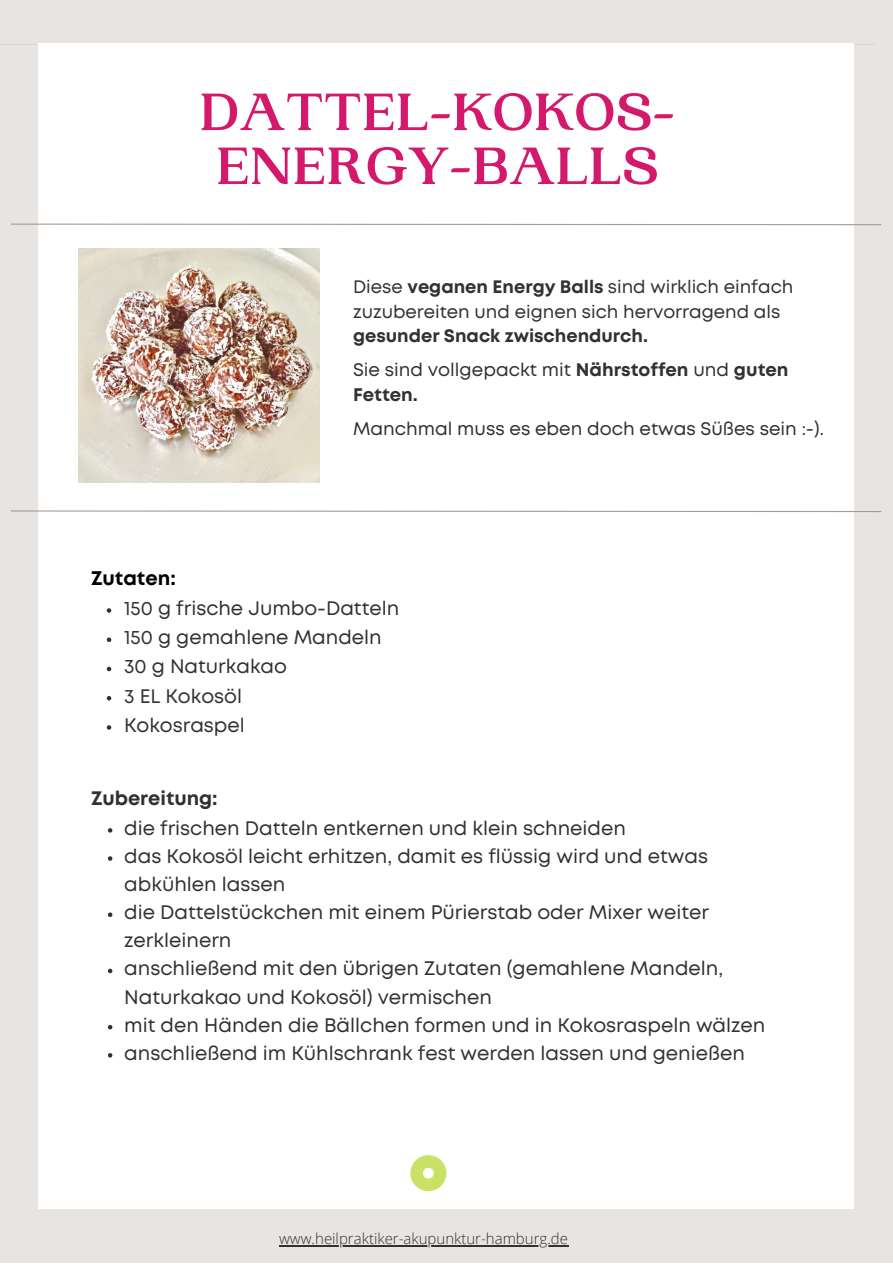
<style>
.page{position:relative;width:893px;height:1264px;background:#fff}
.page>*{position:absolute;margin:0;border:0;box-sizing:border-box;transform-origin:0 0}
.t1{font:700 55.2px/54px "PP Woodland";color:#d4196d;text-align:center}
.t2{font:700 19.65px "Mont";color:#000}
.t3{font:19.5px/28px "Mont";color:#323131}
.t4{font:700 19.5px "Mont";color:#323131}
.t5{font:18.15px/24.8px "Mont";color:#323131}
.t6{font:18px/24.8px "Mont";color:#323131}
.t7{font:700 18px "Mont";color:#323131}
.t8{font:300 15px "Open Sans";color:#323131}
.s1{font-weight:700}
</style>
<div class="page">
<div style="left:0;top:0;width:892px;height:1262px;background:#e7e4e2"></div>
<hr style="left:0;top:44px;width:875px;height:1px;background:#d9d9d9">
<div style="left:39px;top:44px;width:815px;height:1164px;background:#fff"></div>
<svg style="left:11px;top:223px;width:870px;height:3px"></svg>
<img style="left:79px;top:248px;width:240px;height:234px">
<svg style="left:11px;top:510px;width:870px;height:2px;background:#ccc5c0"></svg>
<svg style="left:410px;top:1155px;width:36px;height:36px"></svg>
<svg style="left:107px;top:608px;width:4px;height:4px"></svg>
<svg style="left:107px;top:637px;width:4px;height:5px"></svg>
<svg style="left:107px;top:666px;width:4px;height:5px"></svg>
<svg style="left:107px;top:696px;width:4px;height:4px"></svg>
<svg style="left:107px;top:725px;width:4px;height:4px"></svg>
<svg style="left:108px;top:828px;width:4px;height:4px"></svg>
<svg style="left:108px;top:856px;width:4px;height:4px"></svg>
<svg style="left:108px;top:912px;width:4px;height:5px"></svg>
<svg style="left:108px;top:968px;width:4px;height:5px"></svg>
<svg style="left:108px;top:1025px;width:4px;height:4px"></svg>
<svg style="left:108px;top:1053px;width:4px;height:4px"></svg>
<hr style="left:279px;top:1245px;width:289px;height:1px;background:#323131">
<h1 class="t1" style="left:199px;top:86px;width:477px">DATTEL-KOKOS-<br>ENERGY-BALLS</h1>
<p class="t2" style="left:91px;top:570px;width:86px">Zutaten:</p>
<p class="t6" style="left:353px;top:275px;width:442px">Diese <span class="s1">veganen Energy Balls</span> sind wirklich einfach zuzubereiten und eignen sich hervorragend als</p>
<p class="t7" style="left:353px;top:329px;width:296px">gesunder Snack zwischendurch.</p>
<p class="t5" style="left:353px;top:359px;width:437px">Sie sind vollgepackt mit <span class="s1">Nährstoffen</span> und <span class="s1">guten<br>Fetten.</span></p>
<p class="t5" style="left:353px;top:417px;width:472px">Manchmal muss es eben doch etwas Süßes sein :-).</p>
<p class="t3" style="left:124px;top:595px;width:276px;line-height:29.2px">150 g frische Jumbo-Datteln<br>150 g gemahlene Mandeln<br>30 g Naturkakao<br>3 EL Kokosöl<br>Kokosraspel</p>
<p class="t4" style="left:91px;top:790px;width:128px">Zubereitung:</p>
<p class="t3" style="left:124px;top:815px;width:642px">die frischen Datteln entkernen und klein schneiden<br>das Kokosöl leicht erhitzen, damit es flüssig wird und etwas abkühlen lassen<br>die Dattelstückchen mit einem Pürierstab oder Mixer weiter zerkleinern<br>anschließend mit den übrigen Zutaten (gemahlene Mandeln, Naturkakao und Kokosöl) vermischen<br>mit den Händen die Bällchen formen und in Kokosraspeln wälzen anschließend im Kühlschrank fest werden lassen und genießen</p>
<p class="t8" style="left:279px;top:1228px;width:290px">www.heilpraktiker-akupunktur-hamburg.de</p>
</div>
